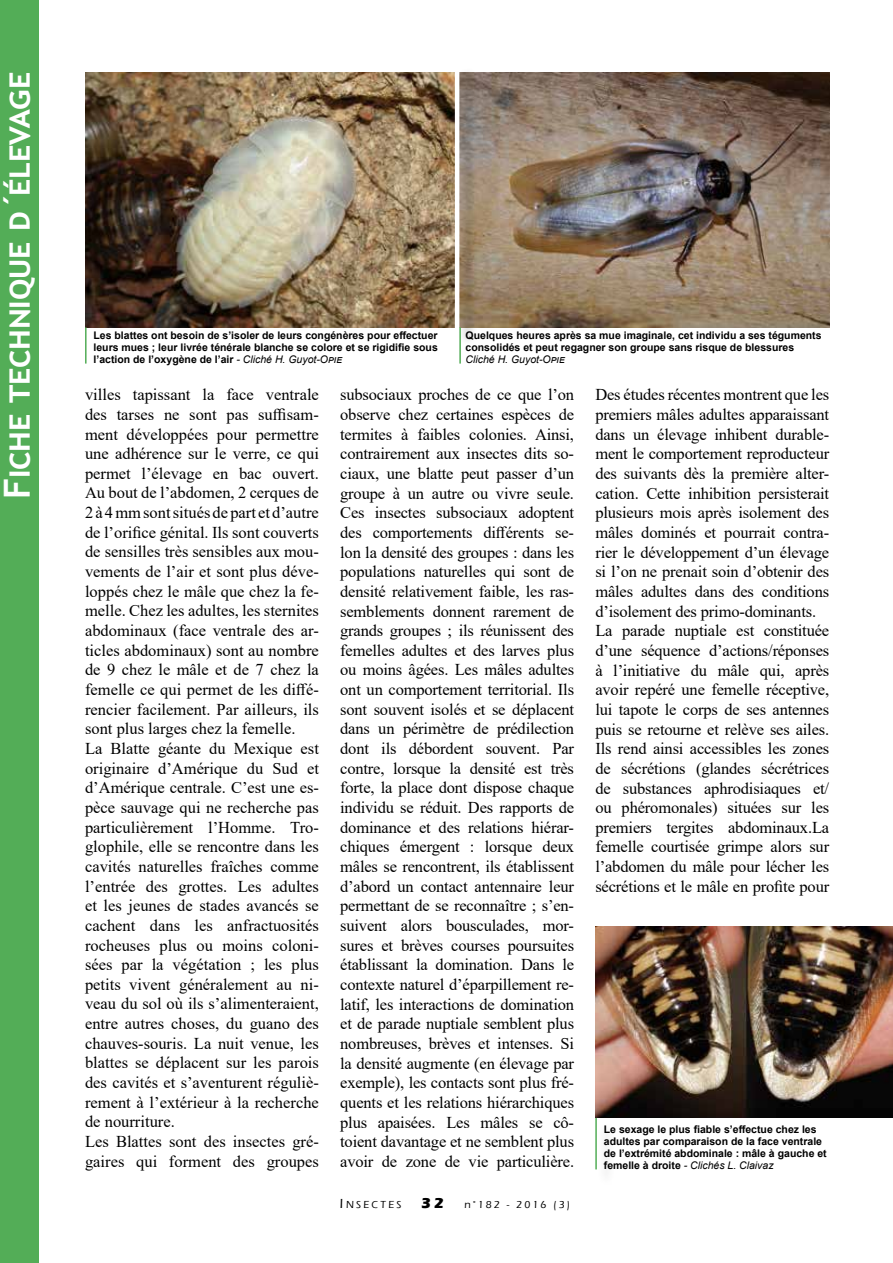
<style>
.page{position:relative;width:893px;height:1263px;background:#fff}
.page>*{position:absolute;margin:0;border:0;box-sizing:border-box;transform-origin:0 0}
.t1{font:700 36px "Trebuchet MS";color:#fff}
.t2{font:16.5px/19.6px "Times New Roman";color:#000}
.t3{font:700 10.5px/12px "Arial";color:#000}
.t4{font:500 10.5px "Eras ITC";letter-spacing:.2em;color:#000}
.t5{font:italic 10.5px "Arial";color:#000}
.s1{font-weight:400;font-style:italic}
.s2{font-size:13.5px}
.s3{font-weight:700;font-size:15px}
</style>
<div class="page">
<img style="left:85px;top:72px;width:370px;height:255px">
<img style="left:478px;top:72px;width:351px;height:255px">
<img style="left:595px;top:926px;width:298px;height:192px">
<div style="left:0;top:0;width:38px;height:1263px;background:#53ad57"></div>
<div style="left:457px;top:67px;width:21px;height:280px;background:#000;opacity:.25"></div>
<hr style="left:455px;top:64px;width:4px;height:265px;background:#fff">
<hr style="left:85px;top:327px;width:2px;height:37px;background:#53ad57">
<hr style="left:459px;top:327px;width:2px;height:37px;background:#53ad57">
<div style="left:598px;top:1121px;width:17px;height:66px;background:#fbfbfb"></div>
<hr style="left:595px;top:1118px;width:2px;height:51px;background:#53ad57">
<h1 class="t1" style="left:-6px;top:499px;width:429px;rotate:-90deg">Fiche technique d´élevage</h1>
<p class="t3" style="left:94px;top:330px;width:346px;text-align:justify">Les blattes ont besoin de s’isoler de leurs congénères pour effectuer leurs mues ; leur livrée ténérale blanche se colore et se rigidifie sous l’action de l’oxygène de l’air <span class="s1">- Cliché H. Guyot-Opie</span></p>
<p class="t3" style="left:466px;top:330px;width:357px">Quelques heures après sa mue imaginale, cet individu a ses téguments consolidés et peut regagner son groupe sans risque de blessures</p>
<p class="t5" style="left:466px;top:353px;width:101px">Cliché H. Guyot-Opie</p>
<p class="t2" style="left:85px;top:384px;width:235px">villes tapissant la face ventrale des tarses ne sont pas suffisam&shy;ment développées pour permettre une adhérence sur le verre, ce qui permet l’élevage en bac ouvert.<br>Au bout de l’abdomen, 2 cerques de 2 à 4 mm sont situés de part et d’autre de l’orifice génital. Ils sont couverts de sensilles très sensibles aux mou&shy;vements de l’air et sont plus déve&shy;loppés chez le mâle que chez la fe&shy;melle. Chez les adultes, les sternites abdominaux (face ventrale des ar&shy;ticles abdominaux) sont au nombre de 9 chez le mâle et de 7 chez la femelle ce qui permet de les diffé&shy;rencier facilement. Par ailleurs, ils sont plus larges chez la femelle.<br>La Blatte géante du Mexique est originaire d’Amérique du Sud et d’Amérique centrale. C’est une es&shy;pèce sauvage qui ne recherche pas particulièrement l’Homme. Tro&shy;glophile, elle se rencontre dans les cavités naturelles fraîches comme l’entrée des grottes. Les adultes et les jeunes de stades avancés se cachent dans les anfractuosités rocheuses plus ou moins coloni&shy;sées par la végétation ; les plus petits vivent généralement au ni&shy;veau du sol où ils s’alimenteraient, entre autres choses, du guano des chauves-souris. La nuit venue, les blattes se déplacent sur les parois des cavités et s’aventurent réguliè&shy;rement à l’extérieur à la recherche de nourriture.<br>Les Blattes sont des insectes gré&shy;gaires qui forment des groupes</p>
<p class="t2" style="left:340px;top:384px;width:235px;text-align:justify">subsociaux proches de ce que l’on observe chez certaines espèces de termites à faibles colonies. Ainsi, contrairement aux insectes dits so&shy;ciaux, une blatte peut passer d’un groupe à un autre ou vivre seule.<br>Ces insectes subsociaux adoptent des comportements différents se&shy;lon la densité des groupes : dans les populations naturelles qui sont de densité relativement faible, les ras&shy;semblements donnent rarement de grands groupes ; ils réunissent des femelles adultes et des larves plus ou moins âgées. Les mâles adultes ont un comportement territorial. Ils sont souvent isolés et se déplacent dans un périmètre de prédilection dont ils débordent souvent. Par contre, lorsque la densité est très forte, la place dont dispose chaque individu se réduit. Des rapports de dominance et des relations hiérar&shy;chiques émergent : lorsque deux mâles se rencontrent, ils établissent d’abord un contact antennaire leur permettant de se reconnaître ; s’en&shy;suivent alors bousculades, mor&shy;sures et brèves courses poursuites établissant la domination. Dans le contexte naturel d’éparpillement re&shy;latif, les interactions de domination et de parade nuptiale semblent plus nombreuses, brèves et intenses. Si la densité augmente (en élevage par exemple), les contacts sont plus fré&shy;quents et les relations hiérarchiques plus apaisées. Les mâles se cô&shy;toient davantage et ne semblent plus avoir de zone de vie particulière.</p>
<p class="t2" style="left:595px;top:385px;width:235px">Des études récentes montrent que les premiers mâles adultes apparaissant dans un élevage inhibent durable&shy;ment le comportement reproducteur des suivants dès la première alter&shy;cation. Cette inhibition persisterait plusieurs mois après isolement des mâles dominés et pourrait contra&shy;rier le développement d’un élevage si l’on ne prenait soin d’obtenir des mâles adultes dans des conditions d’isolement des primo-dominants.<br>La parade nuptiale est constituée d’une séquence d’actions/réponses à l’initiative du mâle qui, après avoir repéré une femelle réceptive, lui tapote le corps de ses antennes puis se retourne et relève ses ailes.<br>Ils rend ainsi accessibles les zones de sécrétions (glandes sécrétrices de substances aphrodisiaques et/ ou phéromonales) situées sur les premiers tergites abdominaux.La femelle courtisée grimpe alors sur l’abdomen du mâle pour lécher les sécrétions et le mâle en profite pour</p>
<p class="t3" style="left:604px;top:1124px;width:224px">Le sexage le plus fiable s’effectue chez les adultes par comparaison de la face ventrale de l’extrémité abdominale : mâle à gauche et femelle à droite <span class="s1">- Clichés L. Claivaz</span></p>
<p class="t4" style="left:340px;top:1199px;width:232px"><span class="s2">I</span>NSECTES <span class="s3">32</span> n°182 - 2016 (3)</p>
</div>
